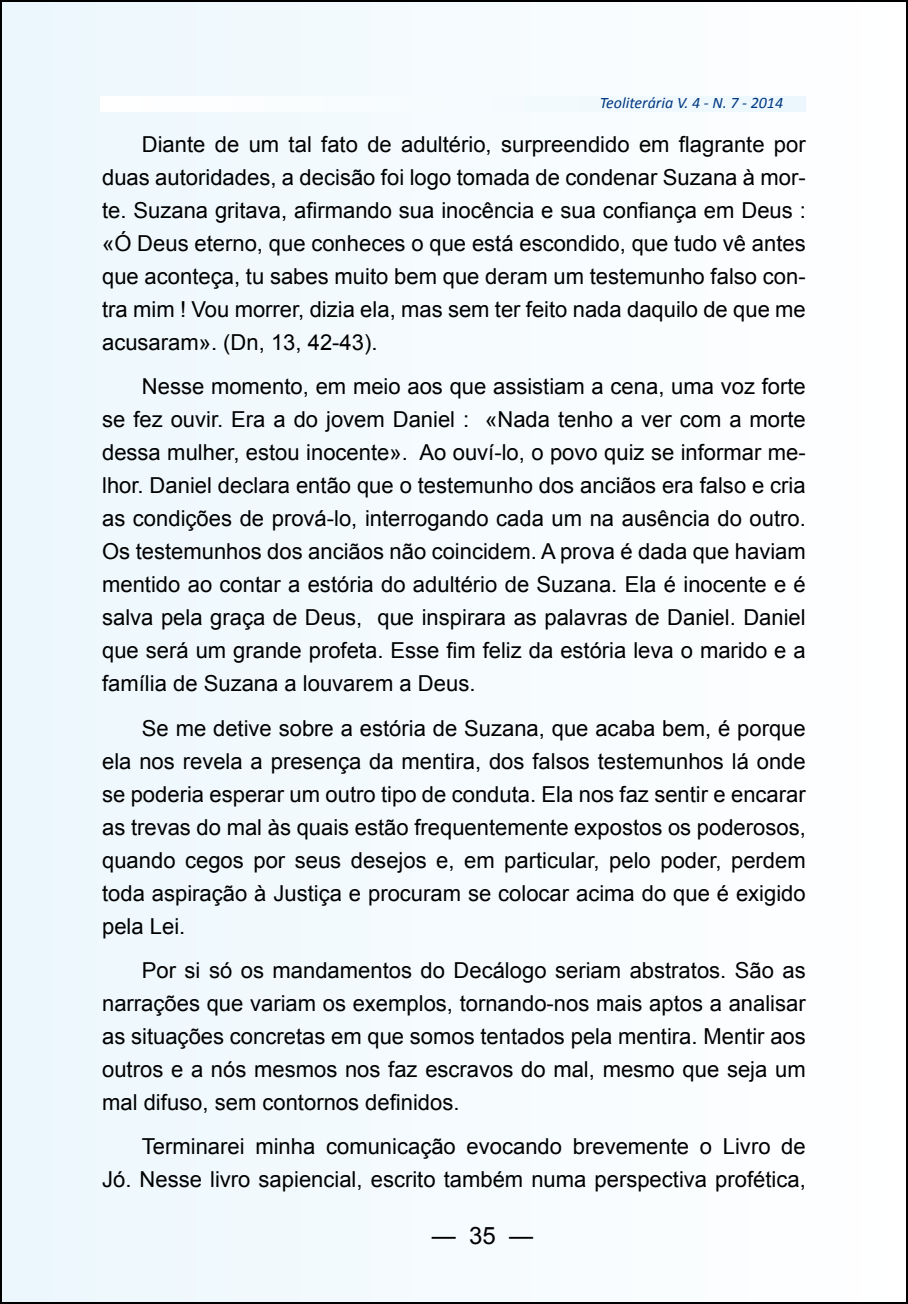
<style>
.page{position:relative;width:908px;height:1304px;background:#fff}
.page>*{position:absolute;margin:0;border:0;box-sizing:border-box;transform-origin:0 0}
.t1{font:24px "Arial";color:#000}
.t2{font:22px/33px "Arial";color:#000;text-align:justify}
.t3{font:italic 16px "Calibri";color:#003882}
</style>
<div class="page">
<div style="left:1px;top:1px;width:905px;height:1302px;background:#f5fbfe"></div>
<p class="t3" style="left:599px;top:93px;width:185px">Teoliterária V. 4 - N. 7 - 2014</p>
<p class="t2" style="left:102px;top:128px;width:705px;text-indent:40px">Diante de um tal fato de adultério, surpreendido em flagrante por duas autoridades, a decisão foi logo tomada de condenar Suzana à mor&shy;te. Suzana gritava, afirmando sua inocência e sua confiança em Deus : «Ó Deus eterno, que conheces o que está escondido, que tudo vê antes que aconteça, tu sabes muito bem que deram um testemunho falso con&shy;tra mim ! Vou morrer, dizia ela, mas sem ter feito nada daquilo de que me acusaram». (Dn, 13, 42-43).</p>
<p class="t2" style="left:102px;top:370px;width:705px;text-indent:40px">Nesse momento, em meio aos que assistiam a cena, uma voz forte se fez ouvir. Era a do jovem Daniel : «Nada tenho a ver com a morte dessa mulher, estou inocente». Ao ouví-lo, o povo quiz se informar me&shy;lhor. Daniel declara então que o testemunho dos anciãos era falso e cria as condições de prová-lo, interrogando cada um na ausência do outro.<br>Os testemunhos dos anciãos não coincidem. A prova é dada que haviam mentido ao contar a estória do adultério de Suzana. Ela é inocente e é salva pela graça de Deus, que inspirara as palavras de Daniel. Daniel que será um grande profeta. Esse fim feliz da estória leva o marido e a família de Suzana a louvarem a Deus.</p>
<p class="t2" style="left:102px;top:712px;width:704px;text-indent:40px">Se me detive sobre a estória de Suzana, que acaba bem, é porque ela nos revela a presença da mentira, dos falsos testemunhos lá onde se poderia esperar um outro tipo de conduta. Ela nos faz sentir e encarar as trevas do mal às quais estão frequentemente expostos os poderosos, quando cegos por seus desejos e, em particular, pelo poder, perdem toda aspiração à Justiça e procuram se colocar acima do que é exigido pela Lei.</p>
<p class="t2" style="left:102px;top:954px;width:704px;text-indent:40px">Por si só os mandamentos do Decálogo seriam abstratos. São as narrações que variam os exemplos, tornando-nos mais aptos a analisar as situações concretas em que somos tentados pela mentira. Mentir aos outros e a nós mesmos nos faz escravos do mal, mesmo que seja um mal difuso, sem contornos definidos.</p>
<p class="t2" style="left:102px;top:1130px;width:704px;text-align:right">Terminarei minha comunicação evocando brevemente o Livro de<br>Jó. Nesse livro sapiencial, escrito também numa perspectiva profética,</p>
<p class="t1" style="left:431px;top:1219px;width:103px">— 35 —</p>
</div>
